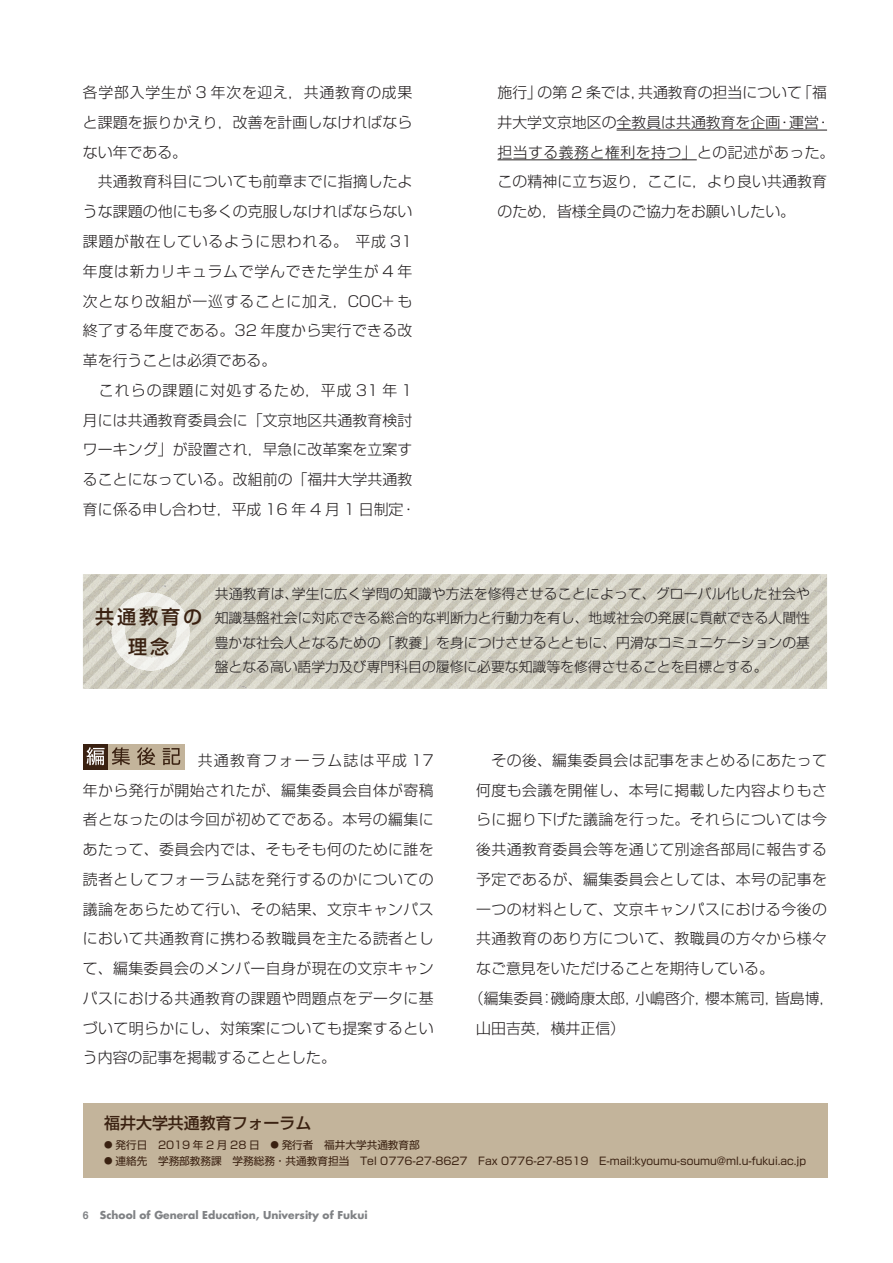
<style>
.page{position:relative;width:893px;height:1263px;background:#fff}
.page>*{position:absolute;margin:0;border:0;box-sizing:border-box;transform-origin:0 0}
.t1{font:500 19.2px/29.7px "Shin Go Pro";letter-spacing:.15em;color:#3a2111;text-align:center}
.t2{font:500 15.9px "Shin Go Pro";color:#3a2111}
.t3{font:300 14.85px/29.7px "Shin Go Pro";letter-spacing:.02em;color:#231f20}
.t4{font:300 14.85px/29.7px "Shin Go Pro";color:#231f20}
.t5{font:300 13.8px/24.5px "Shin Go Pro";color:#231f20;text-align:justify}
.t6{font:10.65px "Shin Go Pro";color:#3a2111}
.t7{font:700 10.65px "Futura";color:#808285}
.s1{font-size:8.55px}
.s2{font-family:"Helvetica"}
</style>
<div class="page">
<hr style="left:617px;top:130px;width:210px;height:1px;background:#231f20">
<hr style="left:497px;top:159px;width:200px;height:1px;background:#231f20">
<img style="left:83px;top:574px;width:744px;height:115px">
<img style="left:111px;top:592px;width:39px;height:67px">
<div style="left:83px;top:744px;width:25px;height:26px;background:#3a2111"></div>
<div style="left:108px;top:744px;width:26px;height:26px;background:#c3b49b"></div>
<div style="left:134px;top:744px;width:25px;height:26px;background:#c3b49b"></div>
<div style="left:159px;top:744px;width:26px;height:26px;background:#c3b49b"></div>
<svg style="left:87px;top:747px;width:18px;height:18px"></svg>
<svg style="left:112px;top:747px;width:18px;height:18px"></svg>
<svg style="left:137px;top:747px;width:18px;height:18px"></svg>
<svg style="left:163px;top:748px;width:17px;height:17px"></svg>
<div style="left:83px;top:1103px;width:744px;height:75px;background:#c3b49b"></div>
<p class="t3" style="left:83px;top:76px;width:335px">各学部入学生が 3 年次を迎え，共通教育の成果と課題を振りかえり，改善を計画しなければならない年である。<br>　共通教育科目についても前章までに指摘したような課題の他にも多くの克服しなければならない課題が散在しているように思われる。 平成 31年度は新カリキュラムで学んできた学生が 4 年次となり改組が一巡することに加え，COC+ も終了する年度である。32 年度から実行できる改革を行うことは必須である。<br>　これらの課題に対処するため，平成 31 年 1月には共通教育委員会に「文京地区共通教育検討ワーキング」が設置され，早急に改革案を立案することになっている。改組前の「福井大学共通教育に係る申し合わせ，平成 16 年 4 月 1 日制定・</p>
<p class="t4" style="left:497px;top:76px;width:338px">施行」の第 2 条では，共通教育の担当について「福井大学文京地区の全教員は共通教育を企画・運営・担当する義務と権利を持つ」との記述があった。この精神に立ち返り，ここに，より良い共通教育のため，皆様全員のご協力をお願いしたい。</p>
<p class="t1" style="left:95px;top:599px;width:109px">共通教育の理念</p>
<p class="t5" style="left:215px;top:580px;width:597px">共通教育は、学生に広く学問の知識や方法を修得させることによって、グローバル化した社会や知識基盤社会に対応できる総合的な判断力と行動力を有し、地域社会の発展に貢献できる人間性豊かな社会人となるための「教養」を身につけさせるとともに、円滑なコミュニケーションの基盤となる高い語学力及び専門科目の履修に必要な知識等を修得させることを目標とする。</p>
<p class="t3" style="left:83px;top:743px;width:352px;text-align:justify;text-indent:115px">共通教育フォーラム誌は平成 17年から発行が開始されたが、編集委員会自体が寄稿者となったのは今回が初めてである。本号の編集にあたって、委員会内では、そもそも何のために誰を読者としてフォーラム誌を発行するのかについての議論をあらためて行い、その結果、文京キャンパスにおいて共通教育に携わる教職員を主たる読者として、編集委員会のメンバー自身が現在の文京キャンパスにおける共通教育の課題や問題点をデータに基づいて明らかにし、対策案についても提案するという内容の記事を掲載することとした。</p>
<p class="t3" style="left:476px;top:743px;width:352px">　その後、編集委員会は記事をまとめるにあたって</p>
<p class="t3" style="left:476px;top:773px;width:352px">何度も会議を開催し、本号に掲載した内容よりもさ</p>
<p class="t3" style="left:476px;top:803px;width:352px">らに掘り下げた議論を行った。それらについては今</p>
<p class="t3" style="left:476px;top:833px;width:352px">後共通教育委員会等を通じて別途各部局に報告する</p>
<p class="t3" style="left:476px;top:862px;width:352px">予定であるが、編集委員会としては、本号の記事を</p>
<p class="t3" style="left:476px;top:892px;width:352px">一つの材料として、文京キャンパスにおける今後の</p>
<p class="t3" style="left:476px;top:922px;width:352px">共通教育のあり方について、教職員の方々から様々</p>
<p class="t4" style="left:476px;top:952px;width:299px">なご意見をいただけることを期待している。</p>
<p class="t4" style="left:469px;top:982px;width:367px">（編集委員：磯崎康太郎，小嶋啓介，櫻本篤司，皆島博，</p>
<p class="t4" style="left:476px;top:1011px;width:150px">山田吉英，横井正信）</p>
<p class="t2" style="left:104px;top:1110px;width:209px">福井大学共通教育フォーラム</p>
<p class="t6" style="left:104px;top:1136px;width:317px"><span class="s1">●</span> 発行日　2019 年 2 月 28 日　<span class="s1">●</span> 発行者　福井大学共通教育部</p>
<p class="t6" style="left:104px;top:1152px;width:703px"><span class="s1">●</span> 連絡先　学務部教務課　学務総務・共通教育担当　Tel 0776-27-8627　Fax 0776-27-8519　E-mail:kyoumu-soumu@ml.u-fukui.ac.jp</p>
<p class="t7" style="left:83px;top:1208px;width:286px"><span class="s2">6</span> School of General Education, University of Fukui</p>
</div>
